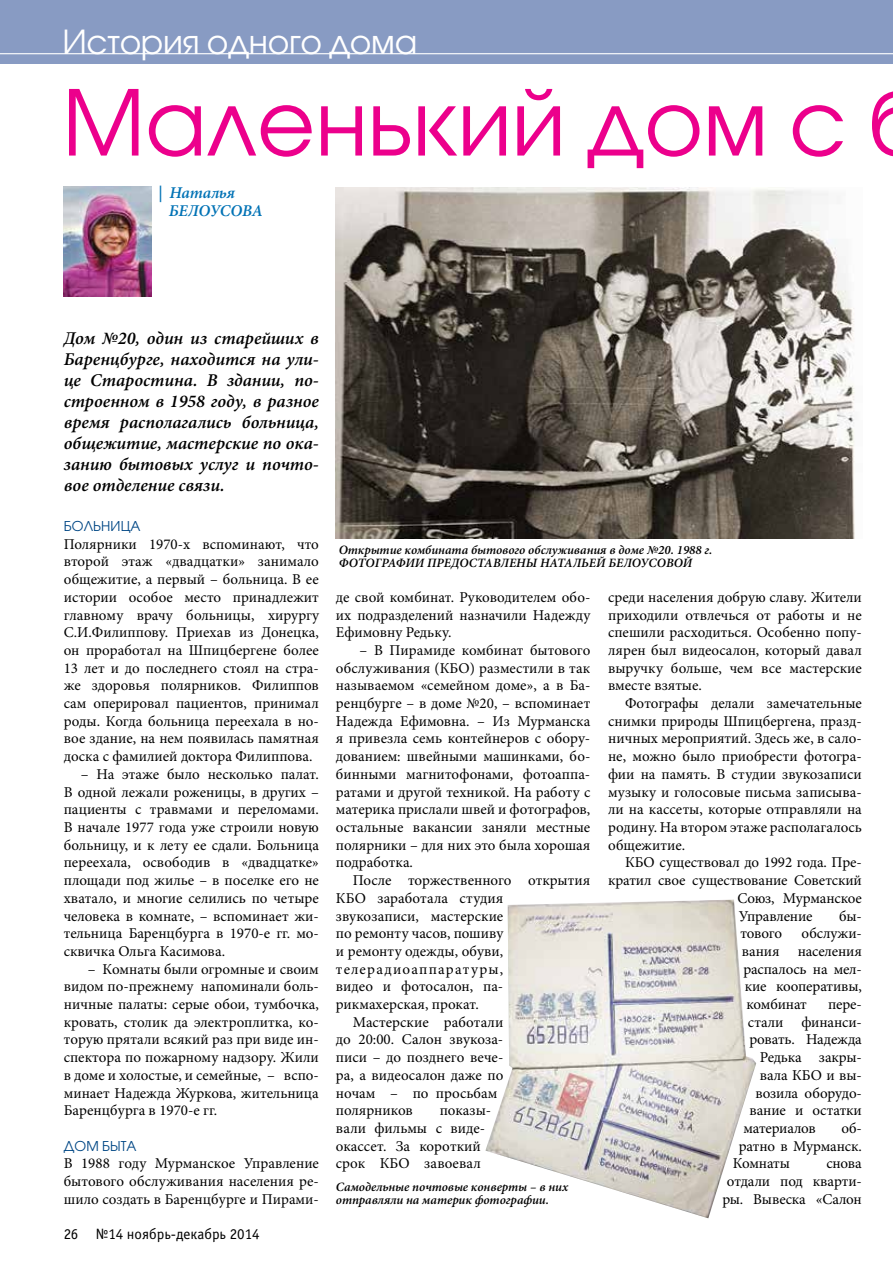
<style>
.page{position:relative;width:893px;height:1263px;background:#fff}
.page>*{position:absolute;margin:0;border:0;box-sizing:border-box;transform-origin:0 0}
.t1{font:90px "Avant Garde Gothic Book ITC";color:#ec008c}
.t2{font:33px "Avant Garde Gothic Book ITC";letter-spacing:-.01em;color:#fff}
.t3{font:italic 600 18px/21px "Minion Pro";letter-spacing:-.005em;color:#000;text-align:justify}
.t4{font:italic 600 16.5px/17.7px "Minion Pro";letter-spacing:-.01em;color:#0072b5}
.t5{font:15px/17.7px "Minion Pro";color:#000;text-align:justify}
.t6{font:15px "Officina Sans Book ITC";color:#000}
.t7{font:15px "Minion Pro";letter-spacing:.08em;color:#000}
.t8{font:13.5px "Avant Garde Gothic Book ITC";letter-spacing:.01em;color:#004785}
.t9{font:italic 600 12.75px/13.5px "Minion Pro";color:#000}
</style>
<div class="page">
<div style="left:0;top:0;width:893px;height:63px;background:#889bc3"></div>
<hr style="left:0;top:53px;width:893px;height:1px;background:#fff">
<img style="left:64px;top:187px;width:88px;height:109px">
<img style="left:336px;top:187px;width:519px;height:351px">
<img style="left:485px;top:900px;width:271px;height:318px">
<h2 class="t2" style="left:62px;top:22px;width:356px">История одного дома</h2>
<h1 class="t1" style="left:62px;top:69px;width:786px">Маленький дом с</h1>
<p class="t4" style="left:169px;top:184px;width:95px;text-indent:-11px">| Наталья<br>БЕЛОУСОВА</p>
<p class="t3" style="left:64px;top:328px;width:257px">Дом №20, один из старейших в Баренцбурге, находится на ули&shy;це Старостина. В здании, по&shy;строенном в 1958 году, в разное время располагались больница, общежитие, мастерские по ока&shy;занию бытовых услуг и почто&shy;вое отделение связи.</p>
<p class="t8" style="left:64px;top:518px;width:78px">БОЛЬНИЦА</p>
<p class="t5" style="left:64px;top:535px;width:257px">Полярники 1970-х вспоминают, что второй этаж «двадцатки» занимало общежитие, а первый – больница. В ее истории особое место принадлежит главному врачу больницы, хирургу С.И.Филиппову. Приехав из Донецка, он проработал на Шпицбергене более 13 лет и до последнего стоял на стра&shy;же здоровья полярников. Филиппов сам оперировал пациентов, принимал роды. Когда больница переехала в но&shy;вое здание, на нем появилась памятная доска с фамилией доктора Филиппова.</p>
<p class="t5" style="left:64px;top:765px;width:257px;text-indent:17px">– На этаже было несколько палат.<br>В одной лежали роженицы, в других – пациенты с травмами и переломами.<br>В начале 1977 года уже строили новую больницу, и к лету ее сдали. Больница переехала, освободив в «двадцатке» площади под жилье – в поселке его не хватало, и многие селились по четыре человека в комнате, – вспоминает жи&shy;тельница Баренцбурга в 1970-е гг. мо&shy;сквичка Ольга Касимова.</p>
<p class="t5" style="left:64px;top:960px;width:257px;text-indent:24px">– Комнаты были огромные и своим видом по-прежнему напоминали боль&shy;ничные палаты: серые обои, тумбочка, кровать, столик да электроплитка, ко&shy;торую прятали всякий раз при виде ин&shy;спектора по пожарному надзору. Жили в доме и холостые, и семейные, – вспо&shy;минает Надежда Журкова, жительница Баренцбурга в 1970-е гг.</p>
<p class="t8" style="left:64px;top:1137px;width:74px">ДОМ БЫТА</p>
<p class="t5" style="left:64px;top:1155px;width:257px">В 1988 году Мурманское Управление бытового обслуживания населения ре&shy;шило создать в Баренцбурге и Пирами-</p>
<p class="t6" style="left:64px;top:1225px;width:197px">26 №14 ноябрь-декабрь 2014</p>
<p class="t9" style="left:339px;top:543px;width:375px">Открытие комбината бытового обслуживания в доме №20. 1988 г.<br>ФОТОГРАФИИ ПРЕДОСТАВЛЕНЫ НАТАЛЬЕЙ БЕЛОУСОВОЙ</p>
<p class="t5" style="left:336px;top:588px;width:256px">де свой комбинат. Руководителем обо&shy;их подразделений назначили Надежду Ефимовну Редьку.</p>
<p class="t5" style="left:336px;top:641px;width:256px;text-indent:24px">– В Пирамиде комбинат бытового обслуживания (КБО) разместили в так называемом «семейном доме», а в Ба&shy;ренцбурге – в доме №20, – вспоминает Надежда Ефимовна. – Из Мурманска я привезла семь контейнеров с обору&shy;дованием: швейными машинками, бо&shy;бинными магнитофонами, фотоаппа&shy;ратами и другой техникой. На работу с материка прислали швей и фотографов, остальные вакансии заняли местные полярники – для них это была хорошая подработка.</p>
<p class="t5" style="left:353px;top:871px;width:239px">После торжественного открытия</p>
<p class="t5" style="left:336px;top:889px;width:169px">КБО заработала студия</p>
<p class="t5" style="left:336px;top:907px;width:169px">звукозаписи, мастерские</p>
<p class="t5" style="left:336px;top:925px;width:169px">по ремонту часов, пошиву</p>
<p class="t5" style="left:336px;top:942px;width:169px">и ремонту одежды, обуви,</p>
<p class="t7" style="left:336px;top:959px;width:169px">телерадиоаппаратуры,</p>
<p class="t5" style="left:336px;top:978px;width:169px">видео и фотосалон, па-</p>
<p class="t5" style="left:336px;top:995px;width:144px">рикмахерская, прокат.</p>
<p class="t5" style="left:353px;top:1013px;width:152px">Мастерские работали</p>
<p class="t5" style="left:336px;top:1031px;width:169px">до 20:00. Салон звукоза-</p>
<p class="t5" style="left:336px;top:1048px;width:169px">писи – до позднего вече-</p>
<p class="t5" style="left:336px;top:1066px;width:169px">ра, а видеосалон даже по</p>
<p class="t5" style="left:336px;top:1084px;width:163px">ночам – по просьбам</p>
<p class="t5" style="left:336px;top:1102px;width:78px">полярников</p>
<p class="t5" style="left:336px;top:1102px;width:157px;text-align:left;text-indent:104px">показы&shy;вали фильмы с виде&shy;окассет. За короткий срок КБО завоевал</p>
<p class="t9" style="left:336px;top:1180px;width:234px">Самодельные почтовые конверты – в них отправляли на материк фотографии.</p>
<p class="t5" style="left:608px;top:588px;width:255px">среди населения добрую славу. Жители приходили отвлечься от работы и не спешили расходиться. Особенно попу&shy;лярен был видеосалон, который давал выручку больше, чем все мастерские вместе взятые.</p>
<p class="t5" style="left:608px;top:694px;width:255px;text-indent:17px">Фотографы делали замечательные снимки природы Шпицбергена, празд&shy;ничных мероприятий. Здесь же, в сало&shy;не, можно было приобрести фотогра&shy;фии на память. В студии звукозаписи музыку и голосовые письма записыва&shy;ли на кассеты, которые отправляли на родину. На втором этаже располагалось общежитие.</p>
<p class="t5" style="left:625px;top:854px;width:238px">КБО существовал до 1992 года. Пре-</p>
<p class="t5" style="left:608px;top:871px;width:255px">кратил свое существование Советский</p>
<p class="t5" style="left:737px;top:889px;width:126px">Союз, Мурманское</p>
<p class="t5" style="left:739px;top:907px;width:75px">Управление</p>
<p class="t5" style="left:839px;top:907px;width:24px">бы-</p>
<p class="t5" style="left:740px;top:925px;width:43px">тового</p>
<p class="t5" style="left:742px;top:925px;width:121px;text-indent:60px">обслужи&shy;вания населения распалось на мел&shy;кие кооперативы, комбинат</p>
<p class="t5" style="left:828px;top:995px;width:35px">пере-</p>
<p class="t5" style="left:748px;top:1013px;width:115px">стали финанси-</p>
<p class="t5" style="left:749px;top:1031px;width:114px">ровать. Надежда</p>
<p class="t5" style="left:760px;top:1048px;width:103px">Редька закры-</p>
<p class="t5" style="left:760px;top:1066px;width:103px">вала КБО и вы-</p>
<p class="t5" style="left:755px;top:1084px;width:108px">возила оборудо-</p>
<p class="t5" style="left:749px;top:1102px;width:114px">вание и остатки</p>
<p class="t5" style="left:743px;top:1119px;width:74px">материалов</p>
<p class="t5" style="left:841px;top:1119px;width:22px">об-</p>
<p class="t5" style="left:739px;top:1137px;width:125px">ратно в Мурманск.</p>
<p class="t5" style="left:733px;top:1155px;width:59px">Комнаты</p>
<p class="t5" style="left:722px;top:1155px;width:141px;text-align:right">снова<br>отдали под кварти&shy;ры. Вывеска «Салон</p>
</div>
